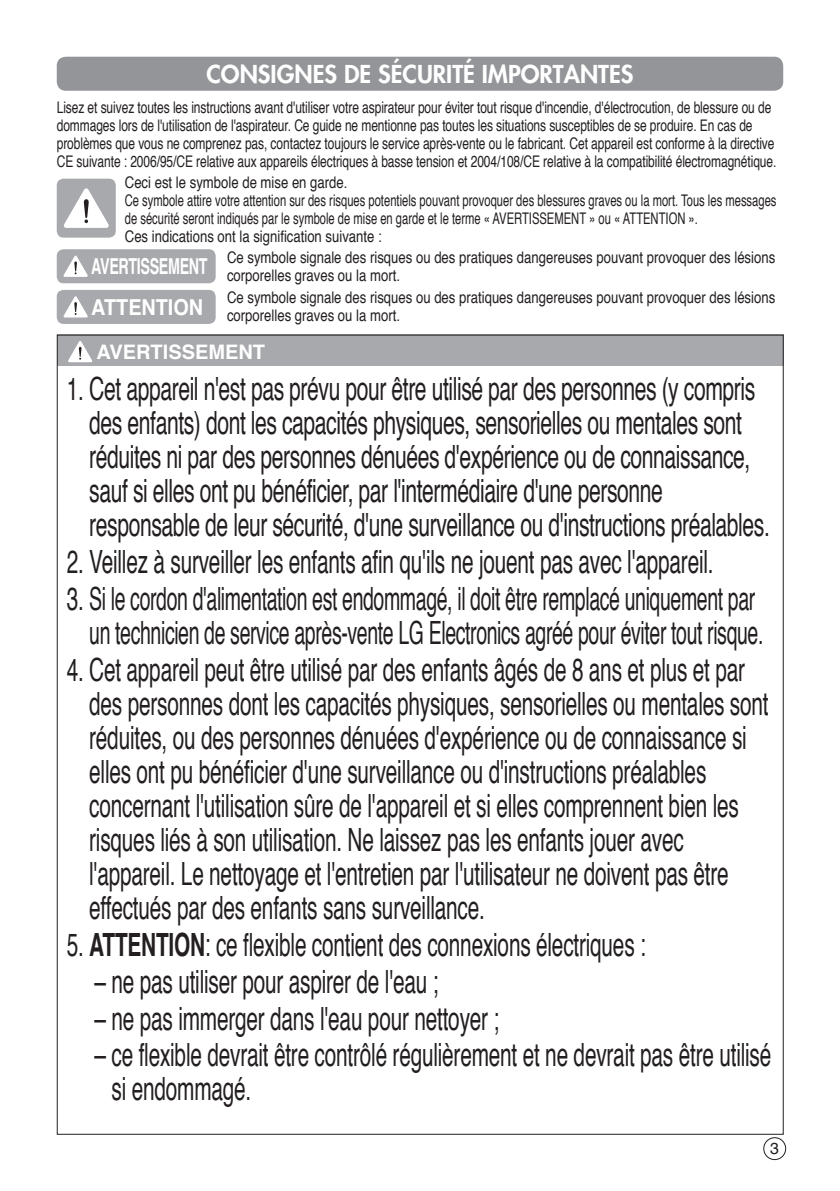
<style>
.page{position:relative;width:840px;height:1191px;background:#fff}
.page>*{position:absolute;margin:0;border:0;box-sizing:border-box;transform-origin:0 0}
.t1{font:32px/34px "Helvetica";letter-spacing:-.01em;color:#231f20;scale:.65 1}
.t2{font:800 24px "Futura";color:#fff}
.t3{font:700 22px "Helvetica";letter-spacing:-.025em;color:#fff;scale:.65 1}
.t4{font:700 22px "Helvetica";color:#fff;scale:.9 1}
.t5{font:700 20px "Helvetica";color:#fff}
.t6{font:16px/18px "Helvetica";color:#231f20;scale:.75 1}
.t7{font:16px/18px "Helvetica";color:#231f20;scale:.82 1}
.t8{font:16px "Helvetica";color:#231f20}
.s1{font-weight:700}
</style>
<div class="page">
<div style="left:763px;top:1137px;width:22px;height:23px;border:1px solid #231f20;border-radius:50%"></div>
<div style="left:57px;top:57px;width:725px;height:34px;background:#939598;border-radius:9px"></div>
<div style="left:57px;top:179px;width:59px;height:59px;background:#a8a9ad;border-radius:7px"></div>
<div style="left:57px;top:290px;width:158px;height:34px;background:#a8a9ad;border-radius:7px"></div>
<svg style="left:64px;top:188px;width:45px;height:40px"></svg>
<svg style="left:63px;top:296px;width:25px;height:21px"></svg>
<div style="left:57px;top:249px;width:158px;height:34px;background:#a8a9ad;border-radius:7px"></div>
<svg style="left:63px;top:256px;width:25px;height:21px"></svg>
<div style="left:57px;top:334px;width:726px;height:32px;background:#a8a9ad"></div>
<svg style="left:68px;top:341px;width:24px;height:21px"></svg>
<p class="t2" style="left:206px;top:58px;width:428px">CONSIGNES DE SÉCURITÉ IMPORTANTES</p>
<p class="t6" style="left:57px;top:98px;width:960px">Lisez et suivez toutes les instructions avant d'utiliser votre aspirateur pour éviter tout risque d'incendie, d'électrocution, de blessure ou de dommages lors de l'utilisation de l'aspirateur. Ce guide ne mentionne pas toutes les situations susceptibles de se produire. En cas de problèmes que vous ne comprenez pas, contactez toujours le service après-vente ou le fabricant. Cet appareil est conforme à la directive CE suivante : 2006/95/CE relative aux appareils électriques à basse tension et 2004/108/CE relative à la compatibilité électromagnétique.</p>
<p class="t7" style="left:125px;top:173px;width:795px">Ceci est le symbole de mise en garde.<br>Ce symbole attire votre attention sur des risques potentiels pouvant provoquer des blessures graves ou la mort. Tous les messages de sécurité seront indiqués par le symbole de mise en garde et le terme « AVERTISSEMENT » ou « ATTENTION ».<br>Ces indications ont la signification suivante :</p>
<p class="t7" style="left:227px;top:248px;width:669px">Ce symbole signale des risques ou des pratiques dangereuses pouvant provoquer des lésions corporelles graves ou la mort.</p>
<p class="t7" style="left:227px;top:288px;width:669px">Ce symbole signale des risques ou des pratiques dangereuses pouvant provoquer des lésions corporelles graves ou la mort.</p>
<p class="t3" style="left:91px;top:247px;width:180px">AVERTISSEMENT</p>
<p class="t4" style="left:91px;top:287px;width:126px">ATTENTION</p>
<p class="t5" style="left:96px;top:334px;width:170px">AVERTISSEMENT</p>
<p class="t1" style="left:89px;top:371px;width:1047px;text-indent:-23px">1. Cet appareil n'est pas prévu pour être utilisé par des personnes (y compris des enfants) dont les capacités physiques, sensorielles ou mentales sont réduites ni par des personnes dénuées d'expérience ou de connaissance, sauf si elles ont pu bénéficier, par l'intermédiaire d'une personne responsable de leur sécurité, d'une surveillance ou d'instructions préalables.</p>
<p class="t1" style="left:67px;top:544px;width:996px">2. Veillez à surveiller les enfants afin qu'ils ne jouent pas avec l'appareil.</p>
<p class="t1" style="left:67px;top:581px;width:1072px;text-align:right">3. Si le cordon d'alimentation est endommagé, il doit être remplacé uniquement par un technicien de service après-vente LG Electronics agréé pour éviter tout risque.</p>
<p class="t1" style="left:89px;top:652px;width:1046px;text-indent:-23px">4. Cet appareil peut être utilisé par des enfants âgés de 8 ans et plus et par des personnes dont les capacités physiques, sensorielles ou mentales sont réduites, ou des personnes dénuées d'expérience ou de connaissance si elles ont pu bénéficier d'une surveillance ou d'instructions préalables concernant l'utilisation sûre de l'appareil et si elles comprennent bien les risques liés à son utilisation. Ne laissez pas les enfants jouer avec l'appareil. Le nettoyage et l'entretien par l'utilisateur ne doivent pas être effectués par des enfants sans surveillance.</p>
<p class="t1" style="left:67px;top:926px;width:892px">5. <span class="s1">ATTENTION</span>: ce flexible contient des connexions électriques :</p>
<p class="t1" style="left:94px;top:963px;width:530px">– ne pas utiliser pour aspirer de l'eau ;</p>
<p class="t1" style="left:94px;top:1000px;width:623px">– ne pas immerger dans l'eau pour nettoyer ;</p>
<p class="t1" style="left:111px;top:1037px;width:1016px;text-indent:-17px">– ce flexible devrait être contrôlé régulièrement et ne devrait pas être utilisé si endommagé.</p>
<p class="t8" style="left:769px;top:1135px;width:10px">3</p>
</div>
